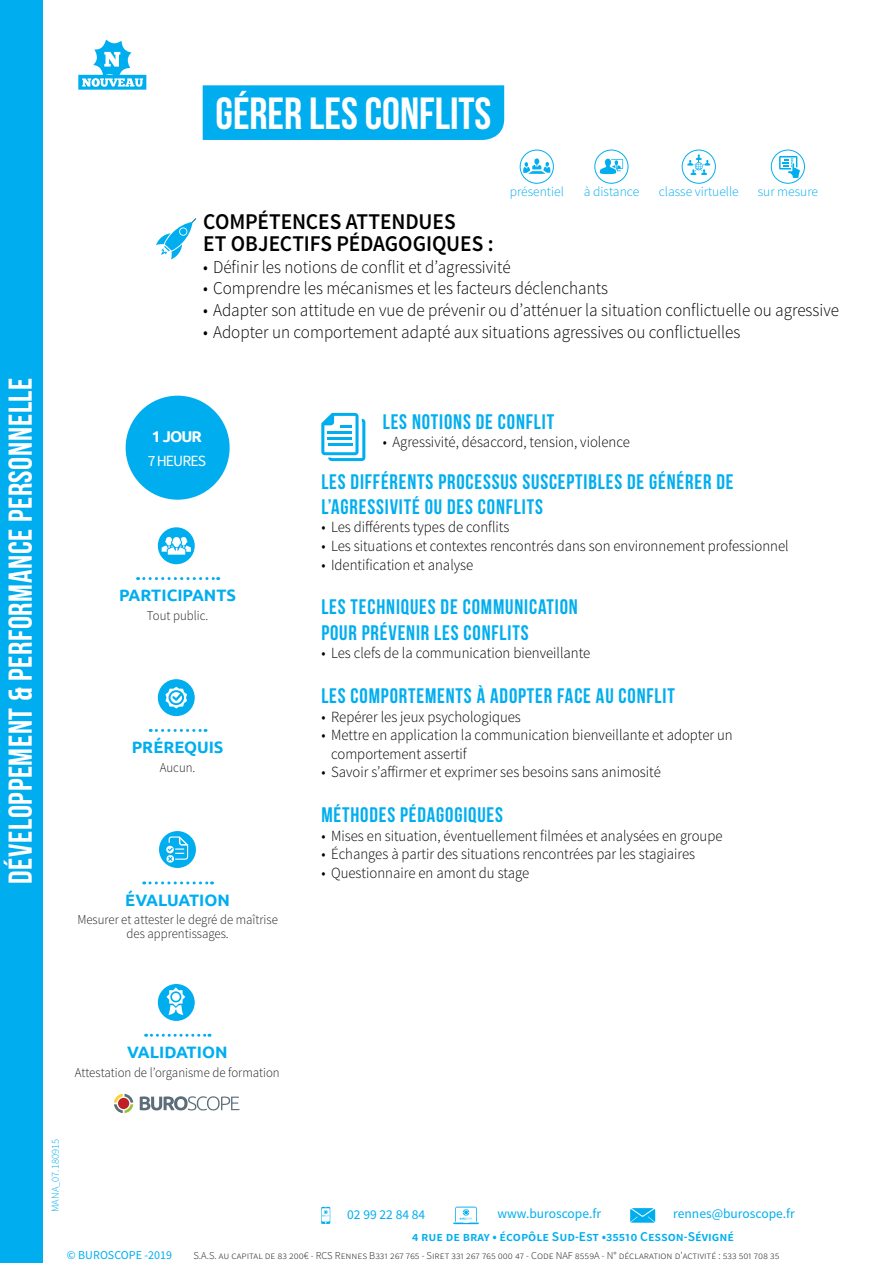
<style>
.page{position:relative;width:893px;height:1263px;background:#fff}
.page>*{position:absolute;margin:0;border:0;box-sizing:border-box;transform-origin:0 0}
.t1{font:700 45px "Bebas Neue";color:#fff}
.t2{font:700 33px "Bebas Neue";letter-spacing:.02em;color:#fff}
.t3{font:600 22.5px/22.8px "Source Sans Pro";letter-spacing:-.005em;color:#000001;scale:.95 1}
.t4{font:700 21px/25.2px "Bebas Neue";letter-spacing:.04em;color:#00aeef}
.t5{font:300 18px "Source Sans Pro";color:#000001;scale:.95 1}
.t6{font:700 16.5px "Ubuntu";color:#00aeef}
.t7{font:15.6px "Source Sans Pro";letter-spacing:-.06em;color:#fff}
.t8{font:700 15.6px "Ubuntu";color:#fff}
.t9{font:300 15.45px/18.6px "Source Sans Pro";color:#000001;scale:.95 1}
.t10{font:300 13.5px/14.2px "Source Sans Pro";color:#231f20;text-align:center;scale:.95 1}
.t11{font:600 13.5px "Source Sans Pro";color:#00aeef}
.t12{font:13.5px "Source Sans Pro";color:#00aeef}
.t13{font:300 13.5px "Source Sans Pro";color:#00aeef}
.t14{font:12px "Source Sans Pro";color:#00aeef}
.t15{font:300 10.5px "Source Sans Pro";color:#231f20}
.t16{font:300 10.5px "Source Sans Pro";color:#00aeef}
</style>
<div class="page">
<div style="left:126px;top:396px;width:104px;height:104px;background:#00aeef;border-radius:50%"></div>
<div style="left:203px;top:85px;width:301px;height:55px;background:#00aeef"></div>
<div style="left:0;top:0;width:43px;height:1263px;background:#00aeef"></div>
<svg style="left:321px;top:1207px;width:9px;height:17px"></svg>
<svg style="left:453px;top:1206px;width:26px;height:18px"></svg>
<svg style="left:630px;top:1208px;width:25px;height:15px"></svg>
<svg style="left:138px;top:577px;width:81px;height:3px"></svg>
<div style="left:158px;top:527px;width:37px;height:37px;background:#00aeef;border-radius:50%"></div>
<svg style="left:162px;top:537px;width:29px;height:18px"></svg>
<svg style="left:150px;top:729px;width:56px;height:3px"></svg>
<div style="left:158px;top:679px;width:37px;height:37px;background:#00aeef;border-radius:50%"></div>
<svg style="left:165px;top:687px;width:22px;height:21px"></svg>
<svg style="left:321px;top:413px;width:44px;height:48px"></svg>
<svg style="left:146px;top:1034px;width:64px;height:3px"></svg>
<svg style="left:114px;top:1094px;width:19px;height:19px"></svg>
<svg style="left:140px;top:1096px;width:99px;height:14px"></svg>
<svg style="left:158px;top:984px;width:37px;height:37px"></svg>
<svg style="left:144px;top:881px;width:68px;height:3px"></svg>
<svg style="left:159px;top:831px;width:37px;height:37px"></svg>
<div style="left:594px;top:150px;width:34px;height:34px;border:1px solid #00aeef;border-radius:50%"></div>
<div style="left:520px;top:150px;width:34px;height:34px;border:1px solid #00aeef;border-radius:50%"></div>
<div style="left:682px;top:150px;width:34px;height:34px;border:1px solid #00aeef;border-radius:50%"></div>
<div style="left:771px;top:150px;width:34px;height:34px;border:1px solid #00aeef;border-radius:50%"></div>
<svg style="left:779px;top:156px;width:21px;height:22px"></svg>
<svg style="left:523px;top:158px;width:27px;height:16px"></svg>
<svg style="left:687px;top:154px;width:23px;height:21px"></svg>
<svg style="left:600px;top:159px;width:23px;height:15px"></svg>
<svg style="left:78px;top:39px;width:68px;height:51px"></svg>
<svg style="left:156px;top:218px;width:40px;height:41px"></svg>
<h2 class="t2" style="left:2px;top:884px;width:508px;rotate:-90deg">DÉVELOPPEMENT &amp; PERFORMANCE PERSONNELLE</h2>
<h1 class="t1" style="left:215px;top:88px;width:277px">GÉRER LES CONFLITS</h1>
<p class="t13" style="left:510px;top:184px;width:56px">présentiel</p>
<p class="t13" style="left:584px;top:184px;width:57px">à distance</p>
<p class="t13" style="left:659px;top:184px;width:82px">classe virtuelle</p>
<p class="t13" style="left:758px;top:184px;width:62px">sur mesure</p>
<h3 class="t3" style="left:203px;top:210px;width:307px">COMPÉTENCES ATTENDUES<br>ET OBJECTIFS PÉDAGOGIQUES :</h3>
<p class="t5" style="left:203px;top:256px;width:325px">• Définir les notions de conflit et d’agressivité</p>
<p class="t5" style="left:203px;top:278px;width:428px">• Comprendre les mécanismes et les facteurs déclenchants</p>
<p class="t5" style="left:203px;top:299px;width:671px">• Adapter son attitude en vue de prévenir ou d’atténuer la situation conflictuelle ou agressive</p>
<p class="t5" style="left:203px;top:321px;width:567px">• Adopter un comportement adapté aux situations agressives ou conflictuelles</p>
<p class="t8" style="left:152px;top:427px;width:51px">1 JOUR</p>
<p class="t7" style="left:148px;top:451px;width:60px">7 HEURES</p>
<p class="t6" style="left:119px;top:585px;width:119px">PARTICIPANTS</p>
<p class="t10" style="left:147px;top:608px;width:66px">Tout public.</p>
<p class="t6" style="left:132px;top:737px;width:93px">PRÉREQUIS</p>
<p class="t10" style="left:160px;top:760px;width:39px">Aucun.</p>
<p class="t6" style="left:125px;top:890px;width:106px">ÉVALUATION</p>
<p class="t10" style="left:77px;top:913px;width:213px">Mesurer et attester le degré de maîtrise des apprentissages.</p>
<h3 class="t4" style="left:383px;top:409px;width:173px">LES NOTIONS DE CONFLIT</h3>
<p class="t9" style="left:383px;top:433px;width:262px">• Agressivité, désaccord, tension, violence</p>
<h3 class="t4" style="left:321px;top:468px;width:414px">LES DIFFÉRENTS PROCESSUS SUSCEPTIBLES DE GÉNÉRER DE<br>L’AGRESSIVITÉ OU DES CONFLITS</h3>
<p class="t9" style="left:321px;top:518px;width:200px">• Les différents types de conflits</p>
<p class="t9" style="left:321px;top:537px;width:493px">• Les situations et contextes rencontrés dans son environnement professionnel</p>
<p class="t9" style="left:321px;top:555px;width:162px">• Identification et analyse</p>
<h3 class="t4" style="left:321px;top:594px;width:258px">LES TECHNIQUES DE COMMUNICATION<br>POUR PRÉVENIR LES CONFLITS</h3>
<p class="t9" style="left:321px;top:644px;width:285px">• Les clefs de la communication bienveillante</p>
<h3 class="t4" style="left:321px;top:683px;width:355px">LES COMPORTEMENTS À ADOPTER FACE AU CONFLIT</h3>
<p class="t9" style="left:321px;top:707px;width:212px">• Repérer les jeux psychologiques</p>
<p class="t9" style="left:331px;top:726px;width:424px;text-indent:-10px">• Mettre en application la communication bienveillante et adopter un comportement assertif</p>
<p class="t9" style="left:321px;top:763px;width:359px">• Savoir s’affirmer et exprimer ses besoins sans animosité</p>
<h3 class="t4" style="left:321px;top:802px;width:183px">MÉTHODES PÉDAGOGIQUES</h3>
<p class="t9" style="left:321px;top:826px;width:424px">• Mises en situation, éventuellement filmées et analysées en groupe</p>
<p class="t9" style="left:321px;top:845px;width:395px">• Échanges à partir des situations rencontrées par les stagiaires</p>
<p class="t9" style="left:321px;top:864px;width:221px">• Questionnaire en amont du stage</p>
<p class="t6" style="left:127px;top:1042px;width:102px">VALIDATION</p>
<p class="t10" style="left:75px;top:1065px;width:217px">Attestation de l’organisme de formation</p>
<p class="t16" style="left:49px;top:1212px;width:74px;rotate:-90deg">MANA_07.180915</p>
<p class="t12" style="left:347px;top:1206px;width:80px">02 99 22 84 84</p>
<p class="t12" style="left:497px;top:1205px;width:105px">www.buroscope.fr</p>
<p class="t12" style="left:673px;top:1205px;width:123px">rennes@buroscope.fr</p>
<p class="t11" style="left:412px;top:1228px;width:324px">4 rue de bray • écopôle Sud-Est •35510 Cesson-Sévigné</p>
<p class="t14" style="left:67px;top:1248px;width:107px">© BUROSCOPE -2019</p>
<p class="t15" style="left:193px;top:1249px;width:587px">S.A.S. au capital de 83 200€ - RCS Rennes B331 267 765 - Siret 331 267 765 000 47 - Code NAF 8559A - N° déclaration d'activité : 533 501 708 35</p>
</div>
